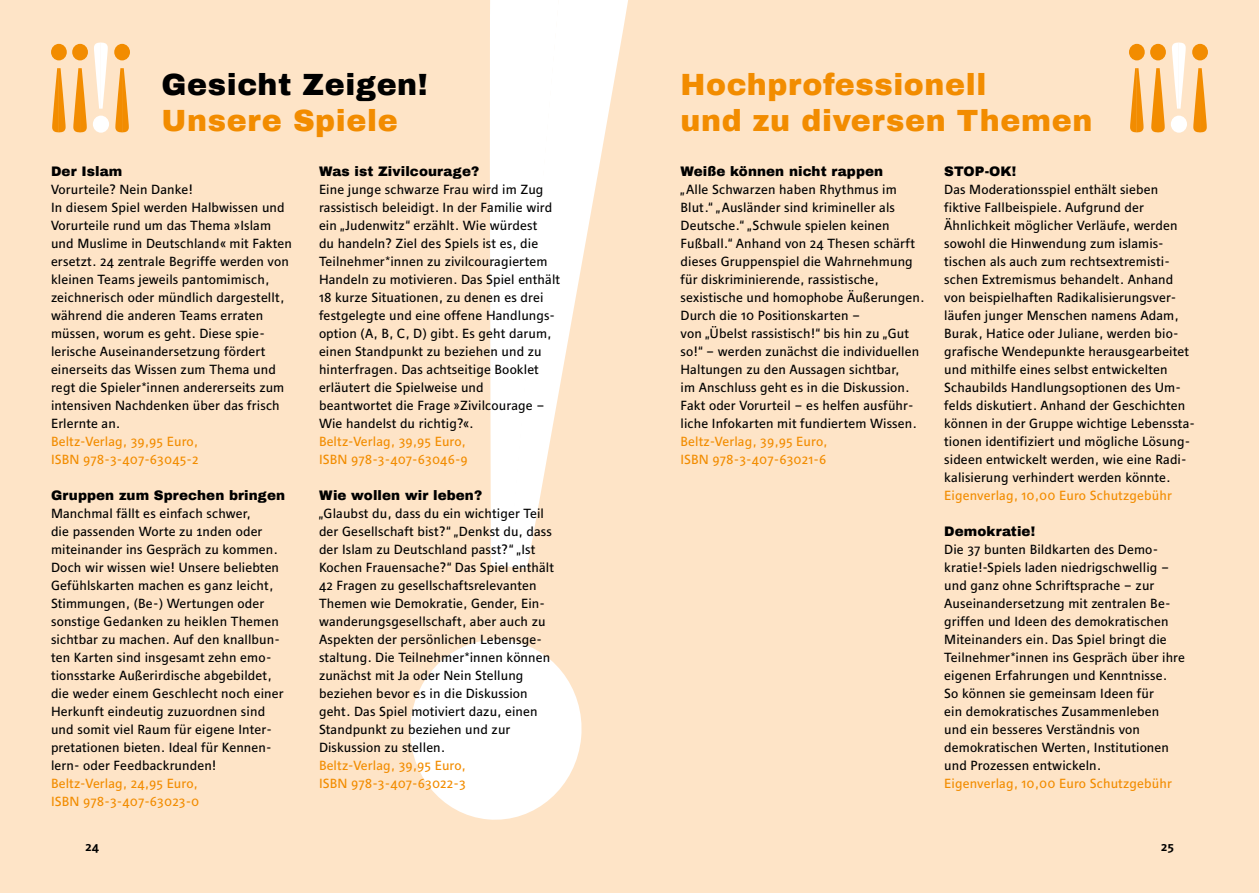
<style>
.page{position:relative;width:1259px;height:893px;background:#fee4c7}
.page>*{position:absolute;margin:0;border:0;box-sizing:border-box;transform-origin:0 0}
.t1{font:900 30px/36px "Archivo";letter-spacing:.02em;color:#f28c00}
.t2{font:900 30px "Archivo";letter-spacing:.02em;color:#000}
.t3{font:900 13.5px "Archivo";letter-spacing:.005em;color:#000}
.t4{font:13.05px/18px "Horn";letter-spacing:.005em;color:#000}
.t5{font:13.05px/18px "Horn";letter-spacing:.005em;color:#f28c00}
.t6{font:700 12px "Horn";color:#000}
</style>
<div class="page">
<div style="left:490px;top:0;width:18px;height:566px;background:#fff"></div>
<svg style="left:410px;top:639px;width:172px;height:181px"></svg>
<svg style="left:508px;top:0;width:120px;height:568px;fill:#fff"></svg>
<div style="left:51px;top:44px;width:16px;height:16px;background:#f28c00;border-radius:50%"></div>
<svg style="left:52px;top:68px;width:14px;height:64px"></svg>
<div style="left:72px;top:44px;width:16px;height:16px;background:#f28c00;border-radius:50%"></div>
<svg style="left:73px;top:68px;width:14px;height:64px"></svg>
<div style="left:93px;top:116px;width:16px;height:17px;background:#fff;border-radius:50%"></div>
<svg style="left:94px;top:42px;width:14px;height:67px"></svg>
<div style="left:114px;top:44px;width:16px;height:16px;background:#f28c00;border-radius:50%"></div>
<svg style="left:115px;top:68px;width:14px;height:64px"></svg>
<div style="left:1129px;top:44px;width:15px;height:16px;background:#f28c00;border-radius:50%"></div>
<svg style="left:1130px;top:68px;width:13px;height:64px"></svg>
<div style="left:1150px;top:44px;width:16px;height:16px;background:#f28c00;border-radius:50%"></div>
<svg style="left:1151px;top:68px;width:13px;height:64px"></svg>
<div style="left:1170px;top:116px;width:17px;height:17px;background:#fff;border-radius:50%"></div>
<svg style="left:1172px;top:42px;width:13px;height:67px"></svg>
<div style="left:1192px;top:44px;width:16px;height:16px;background:#f28c00;border-radius:50%"></div>
<svg style="left:1193px;top:68px;width:13px;height:64px"></svg>
<h1 class="t2" style="left:162px;top:66px;width:268px">Gesicht Zeigen!</h1>
<h1 class="t1" style="left:162px;top:103px;width:238px">Unsere Spiele</h1>
<p class="t3" style="left:319px;top:163px;width:162px">Was ist Zivilcourage?</p>
<p class="t4" style="left:319px;top:180px;width:243px">Eine junge schwarze Frau wird im Zug rassistisch beleidigt. In der Familie wird ein „Judenwitz“ erzählt. Wie würdest<br>du handeln? Ziel des Spiels ist es, die Teilnehmer*innen zu zivilcouragiertem Handeln zu motivieren. Das Spiel enthält 18 kurze Situationen, zu denen es drei festgelegte und eine offene Handlungs&shy;option (A, B, C, D) gibt. Es geht darum, einen Standpunkt zu beziehen und zu hinterfragen. Das achtseitige Booklet erläutert die Spielweise und<br>beantwortet die Frage »Zivilcourage – Wie handelst du richtig?«.</p>
<p class="t5" style="left:319px;top:432px;width:150px">Beltz-Verlag, 39,95 Euro,<br>ISBN 978-3-407-63046-9</p>
<p class="t3" style="left:319px;top:487px;width:165px">Wie wollen wir leben?</p>
<p class="t4" style="left:319px;top:504px;width:236px">„Glaubst du, dass du ein wichtiger Teil der Gesellschaft bist?“ „Denkst du, dass der Islam zu Deutschland passt?“ „Ist Kochen Frauensache?“ Das Spiel enthält 42 Fragen zu gesellschaftsrelevanten Themen wie Demokratie, Gender, Ein&shy;wanderungsgesellschaft, aber auch zu Aspekten der persönlichen Lebensge&shy;staltung. Die Teilnehmer*innen können zunächst mit Ja oder Nein Stellung beziehen bevor es in die Diskussion geht. Das Spiel motiviert dazu, einen Standpunkt zu beziehen und zur Diskussion zu stellen.</p>
<p class="t5" style="left:319px;top:756px;width:148px">Beltz-Verlag, 39,95 Euro,<br>ISBN 978-3-407-63022-3</p>
<p class="t3" style="left:51px;top:163px;width:73px">Der Islam</p>
<p class="t4" style="left:51px;top:180px;width:242px">Vorurteile? Nein Danke!<br>In diesem Spiel werden Halbwissen und Vorurteile rund um das Thema »Islam und Muslime in Deutschland« mit Fakten ersetzt. 24 zentrale Begriffe werden von kleinen Teams jeweils pantomimisch, zeichnerisch oder mündlich dargestellt, während die anderen Teams erraten müssen, worum es geht. Diese spie&shy;lerische Auseinandersetzung fördert einerseits das Wissen zum Thema und regt die Spieler*innen andererseits zum intensiven Nachdenken über das frisch Erlernte an.</p>
<p class="t5" style="left:51px;top:432px;width:149px">Beltz-Verlag, 39,95 Euro,<br>ISBN 978-3-407-63045-2</p>
<p class="t3" style="left:51px;top:487px;width:236px">Gruppen zum Sprechen bringen</p>
<p class="t4" style="left:51px;top:504px;width:234px">Manchmal fällt es einfach schwer,<br>die passenden Worte zu finden oder miteinander ins Gespräch zu kommen.<br>Doch wir wissen wie! Unsere beliebten Gefühlskarten machen es ganz leicht, Stimmungen, (Be-) Wertungen oder sonstige Gedanken zu heiklen Themen sichtbar zu machen. Auf den knallbun&shy;ten Karten sind insgesamt zehn emo&shy;tionsstarke Außerirdische abgebildet, die weder einem Geschlecht noch einer Herkunft eindeutig zuzuordnen sind und somit viel Raum für eigene Inter&shy;pretationen bieten. Ideal für Kennen&shy;lern- oder Feedbackrunden!</p>
<p class="t5" style="left:51px;top:774px;width:150px">Beltz-Verlag, 24,95 Euro,<br>ISBN 978-3-407-63023-0</p>
<h1 class="t1" style="left:680px;top:67px;width:413px">Hochprofessionell<br>und zu diversen Themen</h1>
<p class="t3" style="left:680px;top:163px;width:204px">Weiße können nicht rappen</p>
<p class="t4" style="left:680px;top:180px;width:245px">„Alle Schwarzen haben Rhythmus im Blut.“ „Ausländer sind krimineller als Deutsche.“ „Schwule spielen keinen Fußball.“ Anhand von 24 Thesen schärft dieses Gruppenspiel die Wahrnehmung für diskriminierende, rassistische, sexistische und homophobe Äußerungen.<br>Durch die 10 Positionskarten –<br>von „Übelst rassistisch!“ bis hin zu „Gut so!“ – werden zunächst die individuellen Haltungen zu den Aussagen sichtbar,<br>im Anschluss geht es in die Diskussion.<br>Fakt oder Vorurteil – es helfen ausführ&shy;liche Infokarten mit fundiertem Wissen.</p>
<p class="t5" style="left:680px;top:432px;width:148px">Beltz-Verlag, 39,95 Euro,<br>ISBN 978-3-407-63021-6</p>
<p class="t3" style="left:944px;top:163px;width:74px">STOP-OK!</p>
<p class="t4" style="left:944px;top:180px;width:252px">Das Moderationsspiel enthält sieben fiktive Fallbeispiele. Aufgrund der Ähnlichkeit möglicher Verläufe, werden sowohl die Hinwendung zum islamis&shy;tischen als auch zum rechtsextremisti&shy;schen Extremismus behandelt. Anhand von beispielhaften Radikalisierungsver&shy;läufen junger Menschen namens Adam, Burak, Hatice oder Juliane, werden bio&shy;grafische Wendepunkte herausgearbeitet und mithilfe eines selbst entwickelten Schaubilds Handlungsoptionen des Um&shy;felds diskutiert. Anhand der Geschichten können in der Gruppe wichtige Lebenssta&shy;tionen identifiziert und mögliche Lösung&shy;sideen entwickelt werden, wie eine Radi&shy;kalisierung verhindert werden könnte.</p>
<p class="t5" style="left:944px;top:486px;width:229px">Eigenverlag, 10,00 Euro Schutzgebühr</p>
<p class="t3" style="left:944px;top:523px;width:92px">Demokratie!</p>
<p class="t4" style="left:944px;top:540px;width:242px">Die 37 bunten Bildkarten des Demo&shy;kratie!-Spiels laden niedrigschwellig – und ganz ohne Schriftsprache – zur Auseinandersetzung mit zentralen Be&shy;griffen und Ideen des demokratischen Miteinanders ein. Das Spiel bringt die Teilnehmer*innen ins Gespräch über ihre eigenen Erfahrungen und Kenntnisse.<br>So können sie gemeinsam Ideen für<br>ein demokratisches Zusammenleben und ein besseres Verständnis von demokratischen Werten, Institutionen und Prozessen entwickeln.</p>
<p class="t5" style="left:944px;top:774px;width:229px">Eigenverlag, 10,00 Euro Schutzgebühr</p>
<p class="t6" style="left:85px;top:840px;width:16px">24</p>
<p class="t6" style="left:1160px;top:840px;width:15px">25</p>
</div>
